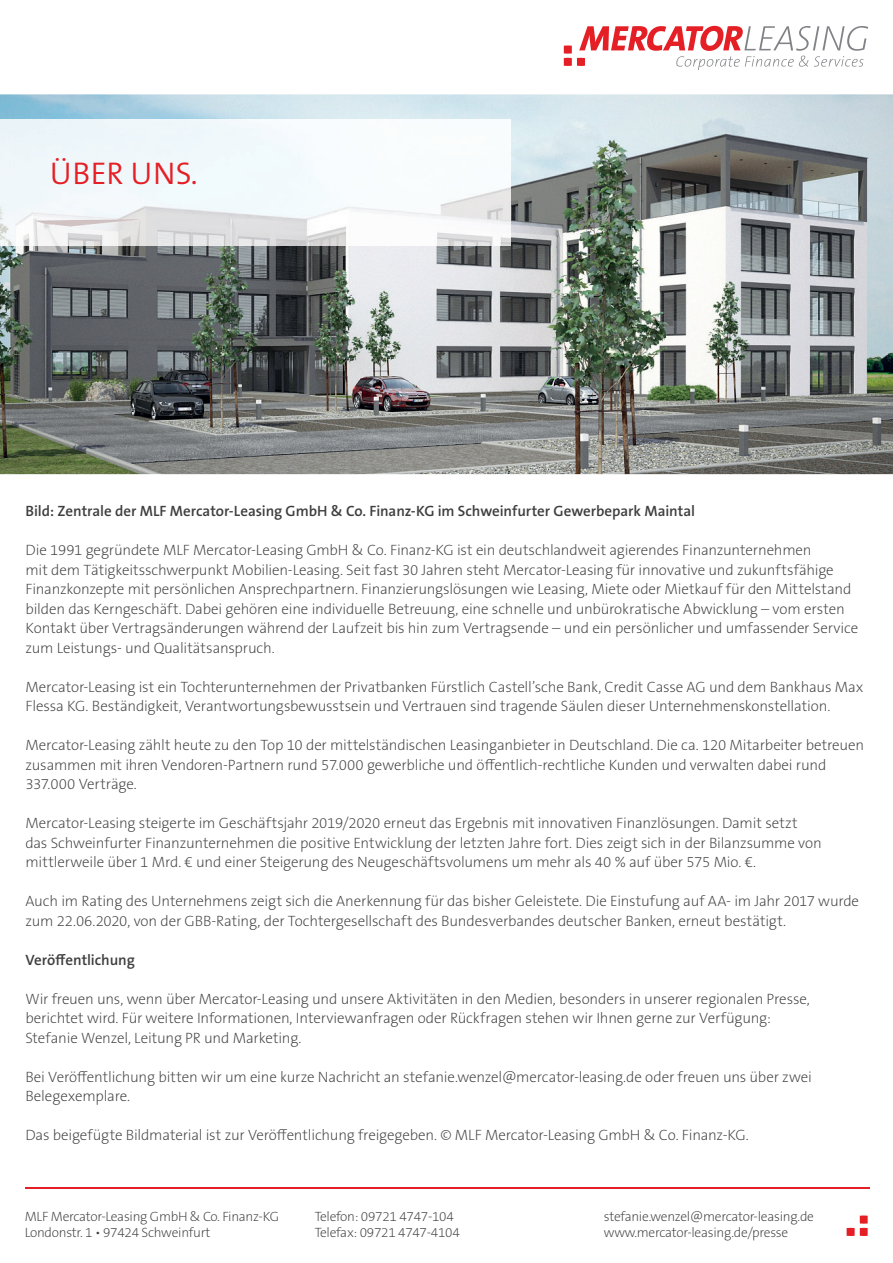
<style>
.page{position:relative;width:893px;height:1263px;background:#fff}
.page>*{position:absolute;margin:0;border:0;box-sizing:border-box;transform-origin:0 0}
.t1{font:300 31.5px "The Sans B W4";letter-spacing:.015em;color:#e41f25}
.t2{font:200 15px/19.5px "The Sans B W2";letter-spacing:-.015em;color:#3e3e3f}
.t3{font:600 15px "The Sans B W6";letter-spacing:-.005em;color:#3e3e3f}
.t4{font:200 13.5px/16.2px "The Sans B W2";letter-spacing:-.02em;color:#3e3e3f}
</style>
<div class="page">
<img style="left:0;top:94px;width:893px;height:380px">
<svg style="left:564px;top:26px;width:304px;height:43px"></svg>
<hr style="left:25px;top:1187px;width:845px;height:1px;background:#e41f25">
<svg style="left:846px;top:1215px;width:22px;height:21px"></svg>
<img style="left:0;top:120px;width:510px;height:126px">
<h1 class="t1" style="left:50px;top:153px;width:149px">ÜBER UNS.</h1>
<p class="t3" style="left:26px;top:501px;width:671px">Bild: Zentrale der MLF Mercator-Leasing GmbH &amp; Co. Finanz-KG im Schweinfurter Gewerbepark Maintal</p>
<p class="t2" style="left:26px;top:540px;width:834px">Die 1991 gegründete MLF Mercator-Leasing GmbH &amp; Co. Finanz-KG ist ein deutschlandweit agierendes Finanzunternehmen<br>mit dem Tätigkeitsschwerpunkt Mobilien-Leasing. Seit fast 30 Jahren steht Mercator-Leasing für innovative und zukunftsfähige Finanzkonzepte mit persönlichen Ansprechpartnern. Finanzierungslösungen wie Leasing, Miete oder Mietkauf für den Mittelstand bilden das Kerngeschäft. Dabei gehören eine individuelle Betreuung, eine schnelle und unbürokratische Abwicklung – vom ersten Kontakt über Vertragsänderungen während der Laufzeit bis hin zum Vertragsende – und ein persönlicher und umfassender Service zum Leistungs- und Qualitätsanspruch.</p>
<p class="t2" style="left:26px;top:677px;width:839px">Mercator-Leasing ist ein Tochterunternehmen der Privatbanken Fürstlich Castell’sche Bank, Credit Casse AG und dem Bankhaus Max<br>Flessa KG. Beständigkeit, Verantwortungsbewusstsein und Vertrauen sind tragende Säulen dieser Unternehmenskonstellation.</p>
<p class="t2" style="left:26px;top:735px;width:840px">Mercator-Leasing zählt heute zu den Top 10 der mittelständischen Leasinganbieter in Deutschland. Die ca. 120 Mitarbeiter betreuen zusammen mit ihren Vendoren-Partnern rund 57.000 gewerbliche und öffentlich-rechtliche Kunden und verwalten dabei rund<br>337.000 Verträge.</p>
<p class="t2" style="left:26px;top:813px;width:798px">Mercator-Leasing steigerte im Geschäftsjahr 2019/2020 erneut das Ergebnis mit innovativen Finanzlösungen. Damit setzt das Schweinfurter Finanzunternehmen die positive Entwicklung der letzten Jahre fort. Dies zeigt sich in der Bilanzsumme von mittlerweile über 1 Mrd. € und einer Steigerung des Neugeschäftsvolumens um mehr als 40 % auf über 575 Mio. €.</p>
<p class="t2" style="left:26px;top:891px;width:835px">Auch im Rating des Unternehmens zeigt sich die Anerkennung für das bisher Geleistete. Die Einstufung auf AA- im Jahr 2017 wurde zum 22.06.2020, von der GBB-Rating, der Tochtergesellschaft des Bundesverbandes deutscher Banken, erneut bestätigt.</p>
<p class="t3" style="left:26px;top:950px;width:111px">Veröffentlichung</p>
<p class="t2" style="left:26px;top:989px;width:786px">Wir freuen uns, wenn über Mercator-Leasing und unsere Aktivitäten in den Medien, besonders in unserer regionalen Presse, berichtet wird. Für weitere Informationen, Interviewanfragen oder Rückfragen stehen wir Ihnen gerne zur Verfügung:<br>Stefanie Wenzel, Leitung PR und Marketing.</p>
<p class="t2" style="left:26px;top:1067px;width:788px">Bei Veröffentlichung bitten wir um eine kurze Nachricht an stefanie.wenzel@mercator-leasing.de oder freuen uns über zwei<br>Belegexemplare.</p>
<p class="t2" style="left:26px;top:1125px;width:725px">Das beigefügte Bildmaterial ist zur Veröffentlichung freigegeben. © MLF Mercator-Leasing GmbH &amp; Co. Finanz-KG.</p>
<p class="t4" style="left:25px;top:1208px;width:256px">MLF Mercator-Leasing GmbH &amp; Co. Finanz-KG<br>Londonstr. 1 • 97424 Schweinfurt</p>
<p class="t4" style="left:315px;top:1209px;width:147px">Telefon: 09721 4747-104<br>Telefax: 09721 4747-4104</p>
<p class="t4" style="left:604px;top:1209px;width:212px">stefanie.wenzel@mercator-leasing.de www.mercator-leasing.de/presse</p>
</div>
